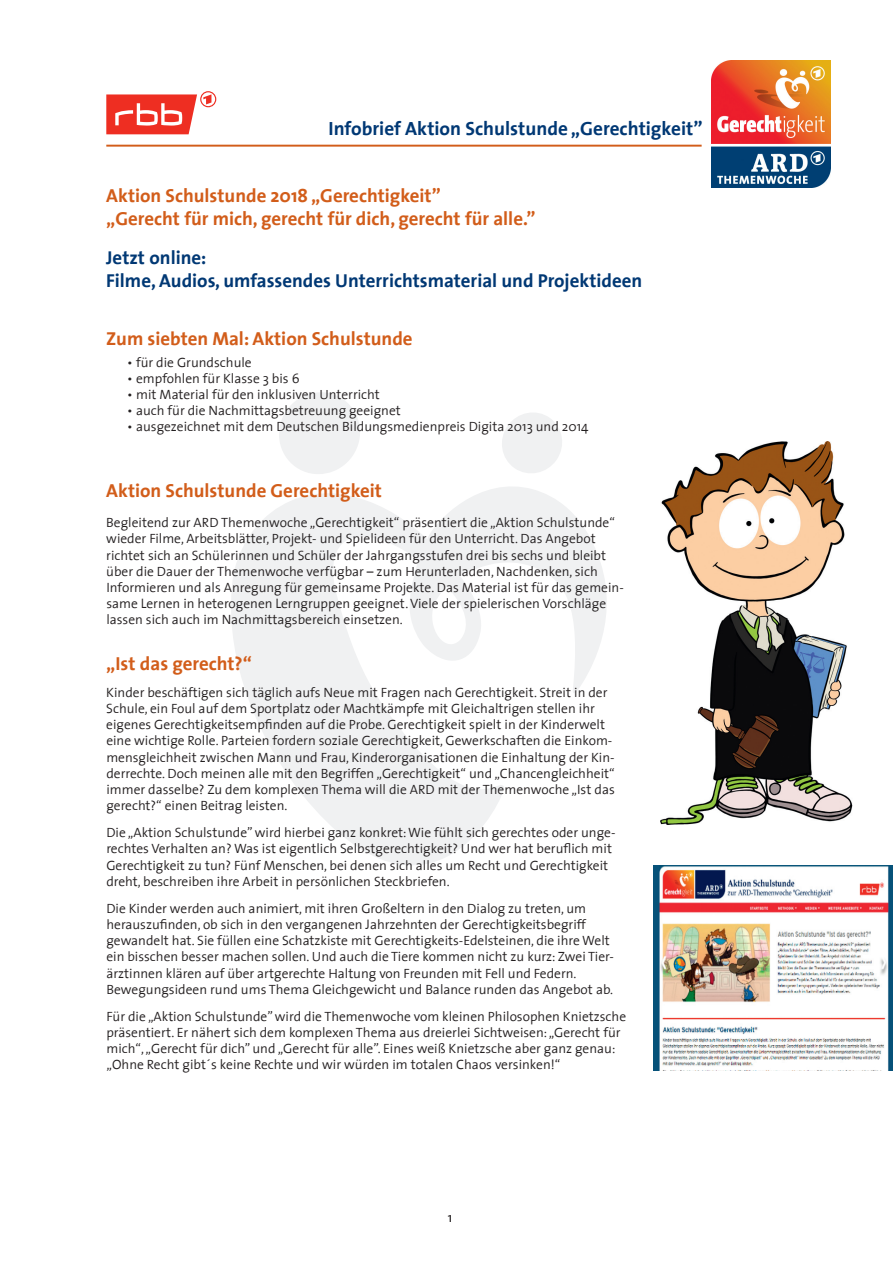
<style>
.page{position:relative;width:893px;height:1263px;background:#fff}
.page>*{position:absolute;margin:0;border:0;box-sizing:border-box;transform-origin:0 0}
.t1{font:700 19.2px "The Sans 7";color:#013874}
.t2{font:700 18.9px/22.6px "The Sans 7";color:#d25d1a}
.t3{font:700 18.9px/22.6px "The Sans 7";color:#013874}
.t4{font:300 13.5px/16.2px "The Sans 4";color:#231f20}
.t5{font:13.5px "The Sans 5";color:#231f20}
</style>
<div class="page">
<svg style="left:231px;top:487px;width:376px;height:378px"></svg>
<svg style="left:279px;top:392px;width:81px;height:82px"></svg>
<svg style="left:502px;top:413px;width:60px;height:60px"></svg>
<img style="left:711px;top:60px;width:119px;height:128px">
<hr style="left:106px;top:145px;width:596px;height:2px;background:#d25d1a">
<svg style="left:106px;top:91px;width:110px;height:43px"></svg>
<img style="left:660px;top:442px;width:193px;height:382px">
<img style="left:653px;top:865px;width:240px;height:205px">
<h1 class="t1" style="left:328px;top:112px;width:376px">Infobrief Aktion Schulstunde „Gerechtigkeit”</h1>
<h2 class="t2" style="left:106px;top:184px;width:431px">Aktion Schulstunde 2018 „Gerechtigkeit”<br>„Gerecht für mich, gerecht für dich, gerecht für alle.”</h2>
<h2 class="t3" style="left:106px;top:246px;width:537px">Jetzt online:<br>Filme, Audios, umfassendes Unterrichtsmaterial und Projektideen</h2>
<h2 class="t2" style="left:106px;top:327px;width:308px">Zum siebten Mal: Aktion Schulstunde</h2>
<p class="t4" style="left:127px;top:353px;width:126px">• für die Grundschule</p>
<p class="t4" style="left:127px;top:370px;width:174px">• empfohlen für Klasse 3 bis 6</p>
<p class="t4" style="left:127px;top:386px;width:254px">• mit Material für den inklusiven Unterricht</p>
<p class="t4" style="left:127px;top:402px;width:275px">• auch für die Nachmittagsbetreuung geeignet</p>
<p class="t4" style="left:127px;top:418px;width:463px">• ausgezeichnet mit dem Deutschen Bildungsmedienpreis Digita 2013 und 2014</p>
<h2 class="t2" style="left:106px;top:478px;width:277px">Aktion Schulstunde Gerechtigkeit</h2>
<p class="t4" style="left:106px;top:514px;width:519px">Begleitend zur ARD Themenwoche „Gerechtigkeit“ präsentiert die „Aktion Schulstunde“ wieder Filme, Arbeitsblätter, Projekt- und Spielideen für den Unterricht. Das Angebot richtet sich an Schülerinnen und Schüler der Jahrgangsstufen drei bis sechs und bleibt über die Dauer der Themenwoche verfügbar – zum Herunterladen, Nachdenken, sich Informieren und als Anregung für gemeinsame Projekte. Das Material ist für das gemein&shy;same Lernen in heterogenen Lerngruppen geeignet.Viele der spielerischen Vorschläge lassen sich auch im Nachmittagsbereich einsetzen.</p>
<h2 class="t2" style="left:106px;top:652px;width:147px">„Ist das gerecht?“</h2>
<p class="t4" style="left:106px;top:684px;width:510px">Kinder beschäftigen sich täglich aufs Neue mit Fragen nach Gerechtigkeit. Streit in der Schule, ein Foul auf dem Sportplatz oder Machtkämpfe mit Gleichaltrigen stellen ihr eigenes Gerechtigkeitsempfinden auf die Probe. Gerechtigkeit spielt in der Kinderwelt eine wichtige Rolle. Parteien fordern soziale Gerechtigkeit, Gewerkschaften die Einkom&shy;mensgleichheit zwischen Mann und Frau, Kinderorganisationen die Einhaltung der Kin&shy;derrechte. Doch meinen alle mit den Begriffen „Gerechtigkeit“ und „Chancengleichheit“ immer dasselbe? Zu dem komplexen Thema will die ARD mit der Themenwoche „Ist das gerecht?“ einen Beitrag leisten.</p>
<p class="t4" style="left:106px;top:824px;width:511px">Die „Aktion Schulstunde”wird hierbei ganz konkret:Wie fühlt sich gerechtes oder unge&shy;rechtes Verhalten an? Was ist eigentlich Selbstgerechtigkeit? Und wer hat beruflich mit Gerechtigkeit zu tun? Fünf Menschen, bei denen sich alles um Recht und Gerechtigkeit dreht, beschreiben ihre Arbeit in persönlichen Steckbriefen.</p>
<p class="t4" style="left:106px;top:900px;width:509px">Die Kinder werden auch animiert, mit ihren Großeltern in den Dialog zu treten, um herauszufinden, ob sich in den vergangenen Jahrzehnten der Gerechtigkeitsbegriff gewandelt hat. Sie füllen eine Schatzkiste mit Gerechtigkeits-Edelsteinen, die ihre Welt ein bisschen besser machen sollen. Und auch die Tiere kommen nicht zu kurz: Zwei Tier&shy;ärztinnen klären auf über artgerechte Haltung von Freunden mit Fell und Federn.<br>Bewegungsideen rund ums Thema Gleichgewicht und Balance runden das Angebot ab.</p>
<p class="t4" style="left:106px;top:1008px;width:521px">Für die „Aktion Schulstunde”wird die Themenwoche vom kleinen Philosophen Knietzsche präsentiert. Er nähert sich dem komplexen Thema aus dreierlei Sichtweisen:„Gerecht für mich“,„Gerecht für dich” und „Gerecht für alle”. Eines weiß Knietzsche aber ganz genau: „Ohne Recht gibt´s keine Rechte und wir würden im totalen Chaos versinken!“</p>
<p class="t5" style="left:448px;top:1206px;width:6px">1</p>
</div>
